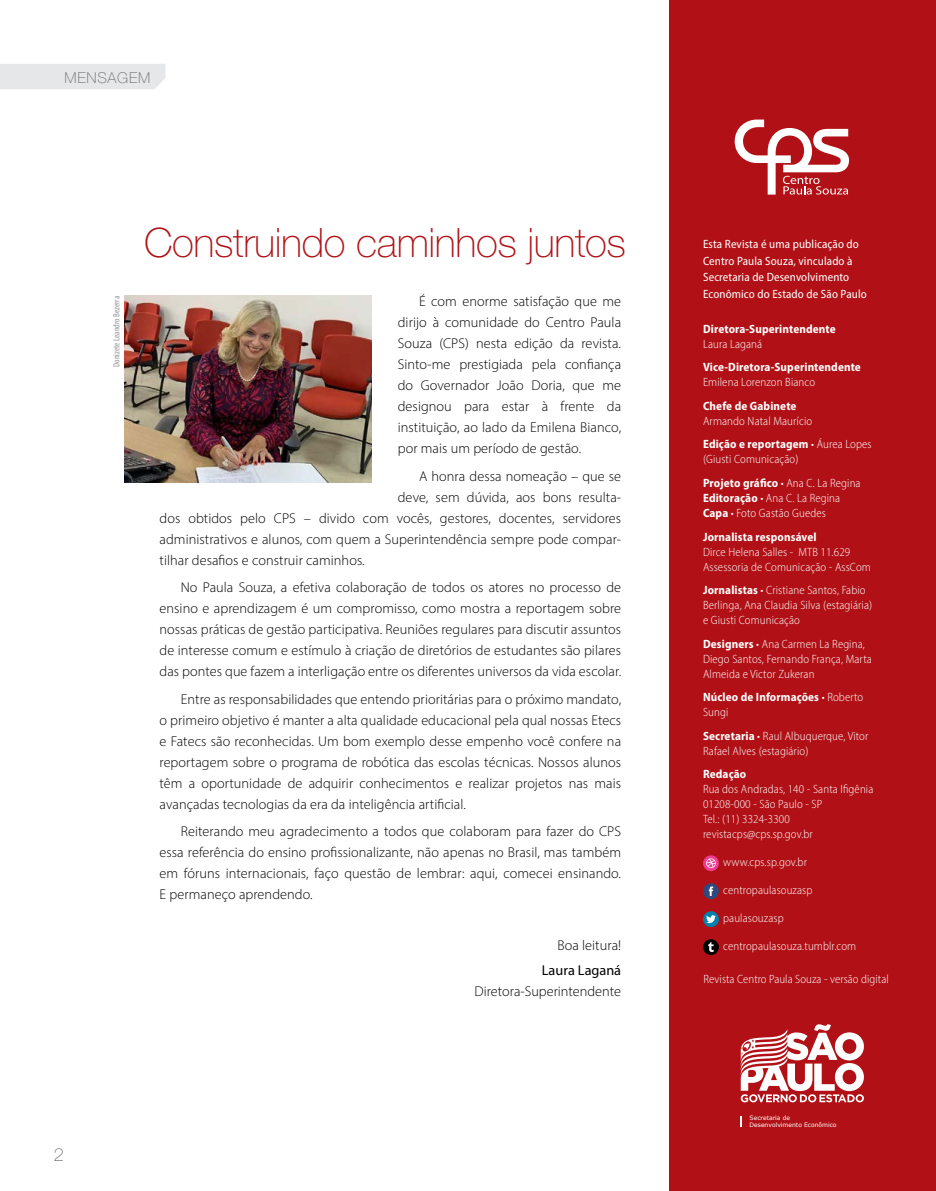
<style>
.page{position:relative;width:936px;height:1191px;background:#fff}
.page>*{position:absolute;margin:0;border:0;box-sizing:border-box;transform-origin:0 0}
.t1{font:100 40.5px "Helvetica Neue LT Std";letter-spacing:-.01em;color:#b11116}
.t2{font:200 18px "Helvetica Neue LT Std";color:#000}
.t3{font:100 15px "Helvetica Neue LT Std";letter-spacing:.05em;color:#6d6e71}
.t4{font:300 14.25px/21px "Myriad Pro";letter-spacing:.005em;color:#000;text-align:justify}
.t5{font:14.25px "Myriad Pro";color:#000}
.t6{font:300 semi-condensed 12px/15px "Myriad Pro";letter-spacing:.01em;color:#fff}
.t7{font:700 semi-condensed 12px/15px "Myriad Pro";letter-spacing:.01em;color:#fff}
.t8{font:semi-condensed 12px/16.5px "Myriad Pro";letter-spacing:.01em;color:#fff}
.t9{font:condensed 9px "Myriad Pro";color:#939598}
.t10{font:6px/7.5px "Verdana";color:#fff}
.s1{font-weight:700}
.s2{font-weight:300}
</style>
<div class="page">
<div style="left:669px;top:0;width:266px;height:1191px;background:#b11116"></div>
<svg style="left:703px;top:855px;width:15px;height:16px"></svg>
<svg style="left:706px;top:858px;width:9px;height:10px"></svg>
<div style="left:703px;top:883px;width:15px;height:16px;background:#304a7d;border-radius:50%"></div>
<svg style="left:708px;top:886px;width:5px;height:10px"></svg>
<div style="left:703px;top:911px;width:15px;height:16px;background:#0082ac;border-radius:50%"></div>
<svg style="left:706px;top:915px;width:9px;height:8px"></svg>
<div style="left:703px;top:939px;width:15px;height:16px;background:#000;border-radius:50%"></div>
<svg style="left:708px;top:942px;width:5px;height:10px"></svg>
<svg style="left:740px;top:1024px;width:123px;height:78px"></svg>
<svg style="left:734px;top:120px;width:115px;height:75px"></svg>
<div style="left:0;top:64px;width:165px;height:25px;background:#e6e7e8"></div>
<img style="left:124px;top:296px;width:248px;height:187px">
<p class="t3" style="left:64px;top:69px;width:87px">MENSAGEM</p>
<p class="t9" style="left:111px;top:367px;width:72px;rotate:-90deg">Donizete Leandro Bezerra</p>
<h1 class="t1" style="left:144px;top:220px;width:483px">Construindo caminhos juntos</h1>
<p class="t4" style="left:398px;top:291px;width:225px;text-indent:21px">É com enorme satisfação que me dirijo à comunidade do Centro Paula Souza (CPS) nesta edição da revista.<br>Sinto-me prestigiada pela confiança do Governador João Doria, que me designou para estar à frente da instituição, ao lado da Emilena Bianco, por mais um período de gestão.</p>
<p class="t4" style="left:419px;top:465px;width:203px">A honra dessa nomeação – que se</p>
<p class="t4" style="left:398px;top:486px;width:225px">deve, sem dúvida, aos bons resulta-</p>
<p class="t4" style="left:159px;top:507px;width:463px">dos obtidos pelo CPS – divido com vocês, gestores, docentes, servidores</p>
<p class="t4" style="left:159px;top:528px;width:463px">administrativos e alunos, com quem a Superintendência sempre pode compar-</p>
<p class="t4" style="left:159px;top:549px;width:207px">tilhar desafios e construir caminhos.</p>
<p class="t4" style="left:159px;top:577px;width:463px;text-indent:21px">No Paula Souza, a efetiva colaboração de todos os atores no processo de ensino e aprendizagem é um compromisso, como mostra a reportagem sobre nossas práticas de gestão participativa. Reuniões regulares para discutir assuntos de interesse comum e estímulo à criação de diretórios de estudantes são pilares das pontes que fazem a interligação entre os diferentes universos da vida escolar.</p>
<p class="t4" style="left:159px;top:688px;width:463px;text-indent:21px">Entre as responsabilidades que entendo prioritárias para o próximo mandato, o primeiro objetivo é manter a alta qualidade educacional pela qual nossas Etecs e Fatecs são reconhecidas. Um bom exemplo desse empenho você confere na reportagem sobre o programa de robótica das escolas técnicas. Nossos alunos têm a oportunidade de adquirir conhecimentos e realizar projetos nas mais avançadas tecnologias da era da inteligência artificial.</p>
<p class="t4" style="left:159px;top:820px;width:463px;text-indent:21px">Reiterando meu agradecimento a todos que colaboram para fazer do CPS essa referência do ensino profissionalizante, não apenas no Brasil, mas também em fóruns internacionais, faço questão de lembrar: aqui, comecei ensinando.<br>E permaneço aprendendo.</p>
<p class="t4" style="left:557px;top:934px;width:65px">Boa leitura!</p>
<p class="t5" style="left:542px;top:961px;width:81px">Laura Laganá</p>
<p class="t4" style="left:474px;top:980px;width:148px">Diretora-Superintendente</p>
<p class="t2" style="left:54px;top:1144px;width:12px">2</p>
<p class="t8" style="left:703px;top:236px;width:165px">Esta Revista é uma publicação do<br>Centro Paula Souza, vinculado à<br>Secretaria de Desenvolvimento<br>Econômico do Estado de São Paulo</p>
<p class="t7" style="left:703px;top:321px;width:134px">Diretora-Superintendente</p>
<p class="t6" style="left:703px;top:336px;width:61px">Laura Laganá</p>
<p class="t7" style="left:703px;top:359px;width:159px">Vice-Diretora-Superintendente</p>
<p class="t6" style="left:703px;top:375px;width:114px">Emilena Lorenzon Bianco</p>
<p class="t7" style="left:703px;top:398px;width:95px">Chefe de Gabinete</p>
<p class="t6" style="left:703px;top:409px;width:170px;line-height:23.5px">Armando Natal Maurício<br><span class="s1">Edição e reportagem</span> • Áurea Lopes</p>
<p class="t6" style="left:703px;top:447px;width:159px;line-height:23.5px">(Giusti Comunicação)<br><span class="s1">Projeto gráfico</span> • Ana C. La Regina</p>
<p class="t6" style="left:703px;top:490px;width:139px"><span class="s1">Editoração</span> • Ana C. La Regina<br><span class="s1">Capa</span> • Foto Gastão Guedes</p>
<p class="t7" style="left:703px;top:528px;width:115px">Jornalista responsável</p>
<p class="t6" style="left:703px;top:544px;width:169px">Dirce Helena Salles - MTB 11.629<br>Assessoria de Comunicação - AssCom</p>
<p class="t6" style="left:703px;top:582px;width:171px"><span class="s1">Jornalistas</span> • Cristiane Santos, Fabio<br>Berlinga, Ana Claudia Silva (estagiária) e Giusti Comunicação</p>
<p class="t6" style="left:703px;top:636px;width:170px"><span class="s1">Designers</span> • Ana Carmen La Regina,<br>Diego Santos, Fernando França, Marta<br>Almeida e Victor Zukeran</p>
<p class="t7" style="left:703px;top:689px;width:162px">Núcleo de Informações <span class="s2">• Roberto<br>Sungi</span></p>
<p class="t6" style="left:703px;top:728px;width:167px"><span class="s1">Secretaria</span> • Raul Albuquerque, Vitor<br>Rafael Alves (estagiário)</p>
<p class="t7" style="left:703px;top:766px;width:45px">Redação</p>
<p class="t6" style="left:703px;top:781px;width:172px">Rua dos Andradas, 140 - Santa Ifigênia<br>01208-000 - São Paulo - SP<br>Tel.: (11) 3324-3300 revistacps@cps.sp.gov.br</p>
<p class="t6" style="left:723px;top:854px;width:85px">www.cps.sp.gov.br</p>
<p class="t6" style="left:723px;top:882px;width:91px">centropaulasouzasp</p>
<p class="t6" style="left:723px;top:910px;width:62px">paulasouzasp</p>
<p class="t6" style="left:723px;top:938px;width:135px">centropaulasouza.tumblr.com</p>
<p class="t6" style="left:703px;top:971px;width:187px">Revista Centro Paula Souza - versão digital</p>
<p class="t10" style="left:749px;top:1113px;width:88px">Secretaria de<br>Desenvolvimento Econômico</p>
</div>
